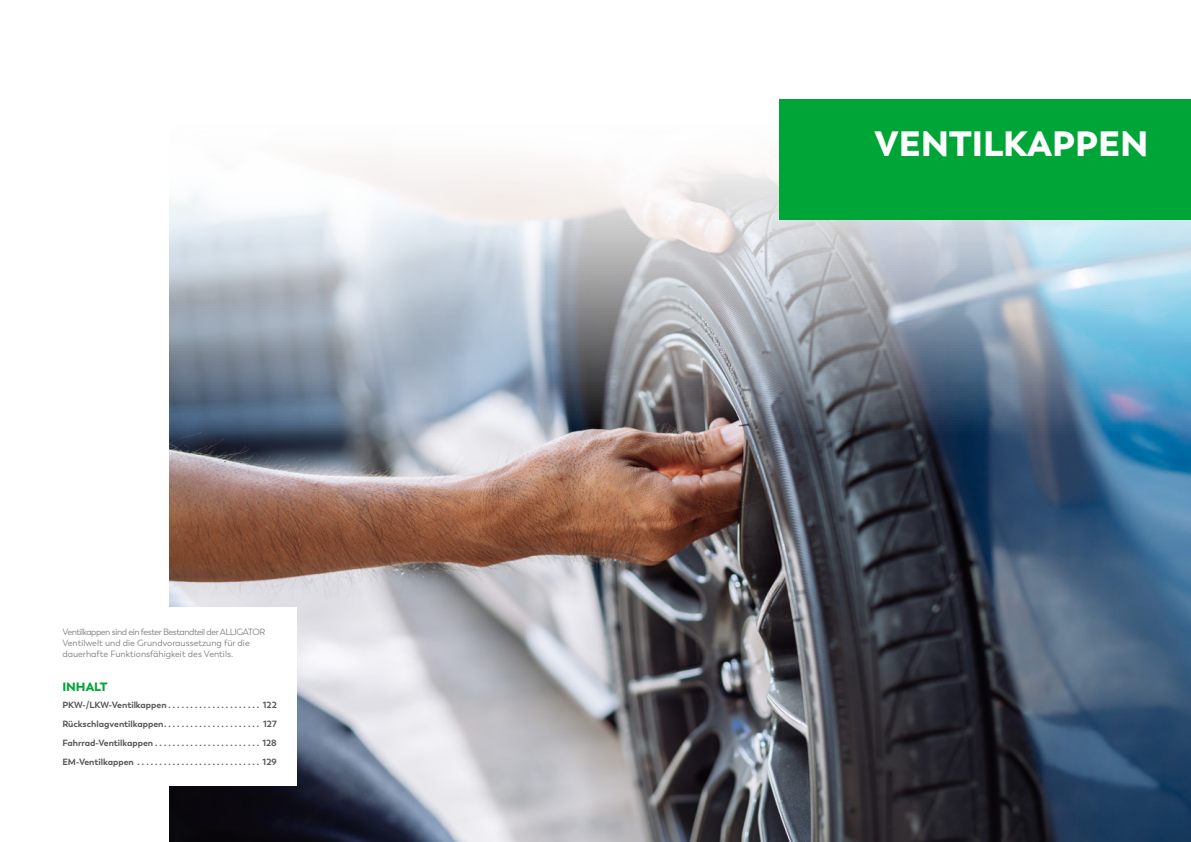
<style>
.page{position:relative;width:1191px;height:842px;background:#fff}
.page>*{position:absolute;margin:0;border:0;box-sizing:border-box;transform-origin:0 0}
.t1{font:900 35px "Trenda";color:#fff}
.t2{font:900 12px "Trenda";color:#00a538}
.t3{font:700 9px/19.3px "Trenda";color:#575756;text-align:justify}
.t4{font:9px/10.8px "Trenda";color:#7e7e7d}
</style>
<div class="page">
<img style="left:170px;top:160px;width:1021px;height:682px">
<div style="left:779px;top:99px;width:412px;height:121px;background:#00a538"></div>
<div style="left:43px;top:607px;width:254px;height:178px;background:#fff"></div>
<p class="t4" style="left:62px;top:627px;width:204px">Ventilkappen sind ein fester Bestandteil der ALLIGATOR<br>Ventilwelt und die Grundvoraussetzung für die dauerhafte Funktionsfähigkeit des Ventils.</p>
<h2 class="t2" style="left:62px;top:679px;width:47px">INHALT</h2>
<p class="t3" style="left:62px;top:695px;width:216px">PKW-/LKW-Ventilkappen . . . . . . . . . . . . . . . . . . . . . 122<br>Rückschlagventilkappen . . . . . . . . . . . . . . . . . . . . . . 127<br>Fahrrad-Ventilkappen . . . . . . . . . . . . . . . . . . . . . . . . 128<br>EM-Ventilkappen . . . . . . . . . . . . . . . . . . . . . . . . . . . . 129</p>
<h1 class="t1" style="left:874px;top:121px;width:275px">VENTILKAPPEN</h1>
</div>
